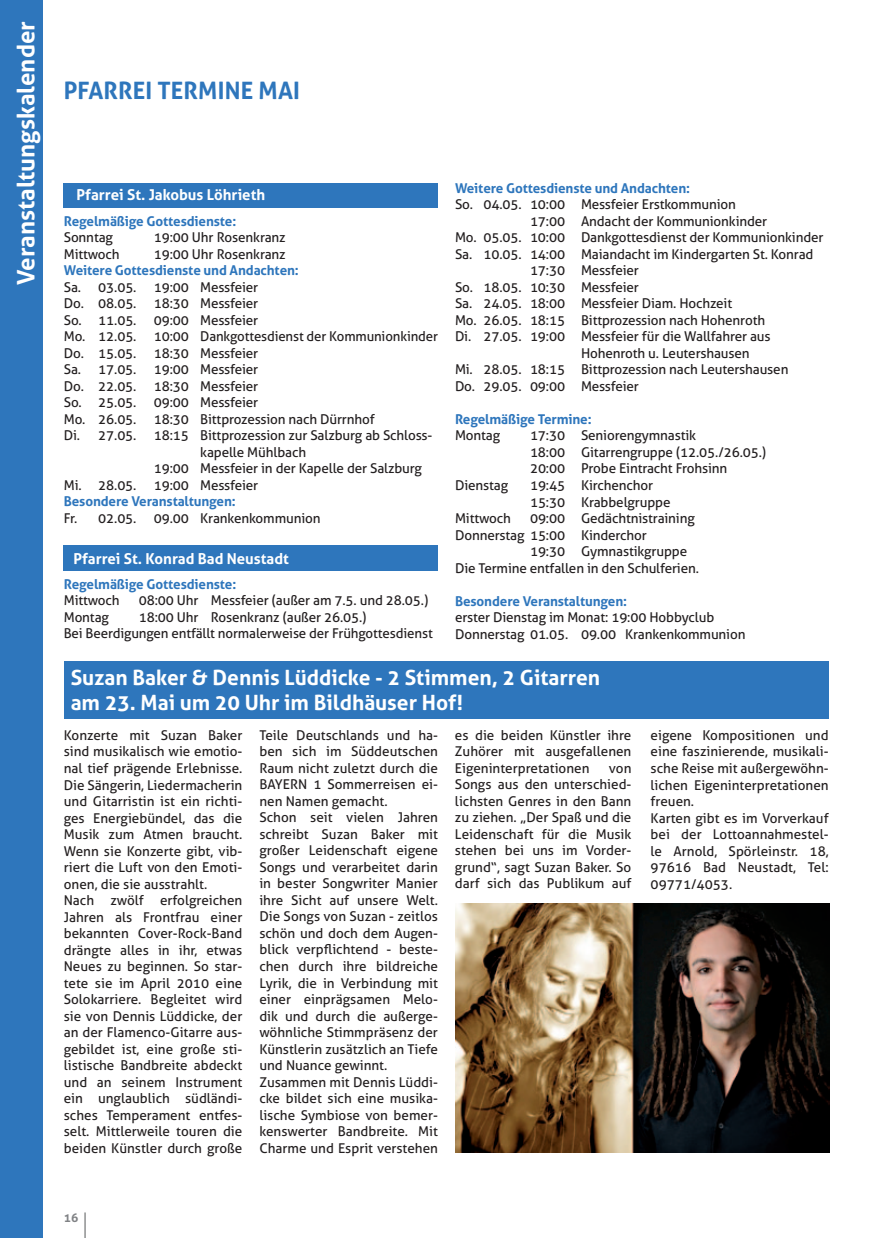
<style>
.page{position:relative;width:893px;height:1238px;background:#fff}
.page>*{position:absolute;margin:0;border:0;box-sizing:border-box;transform-origin:0 0}
.t1{font:700 24px "Aller";letter-spacing:-.01em;color:#fff}
.t2{font:700 24px "Aller";letter-spacing:.005em;color:#2e76bc}
.t3{font:700 21px/25.2px "Aller";color:#fff}
.t4{font:700 15px "Aller";color:#fff}
.t5{font:13.5px/16.5px "Aller";color:#231f20}
.t6{font:700 13.5px "Aller";letter-spacing:-.01em;color:#2e76bc}
.t7{font:700 12px "Aller";color:#808285}
</style>
<div class="page">
<svg style="left:85px;top:1212px;width:1px;height:25px"></svg>
<div style="left:0;top:0;width:43px;height:1237px;background:#2e76bc"></div>
<div style="left:64px;top:183px;width:374px;height:25px;background:#2e76bc"></div>
<div style="left:64px;top:545px;width:374px;height:26px;background:#2e76bc"></div>
<div style="left:64px;top:661px;width:765px;height:58px;background:#2e76bc"></div>
<img style="left:455px;top:903px;width:374px;height:249px">
<h1 class="t1" style="left:11px;top:285px;width:265px;rotate:-90deg">Veranstaltungskalender</h1>
<h1 class="t2" style="left:64px;top:76px;width:238px">pfarrei termine mai</h1>
<p class="t6" style="left:455px;top:180px;width:237px">Weitere Gottesdienste und Andachten:</p>
<p class="t5" style="left:455px;top:196px;width:282px">So. 04.05. 10:00 Messfeier Erstkommunion</p>
<p class="t5" style="left:530px;top:213px;width:239px">17:00 Andacht der Kommunionkinder</p>
<p class="t5" style="left:455px;top:229px;width:370px">Mo. 05.05. 10:00 Dankgottesdienst der Kommunionkinder</p>
<p class="t5" style="left:455px;top:246px;width:360px">Sa. 10.05. 14:00 Maiandacht im Kindergarten St. Konrad</p>
<p class="t5" style="left:530px;top:262px;width:110px">17:30 Messfeier</p>
<p class="t5" style="left:455px;top:279px;width:185px">So. 18.05. 10:30 Messfeier</p>
<p class="t5" style="left:455px;top:295px;width:279px">Sa. 24.05. 18:00 Messfeier Diam. Hochzeit</p>
<p class="t5" style="left:455px;top:312px;width:312px">Mo. 26.05. 18:15 Bittprozession nach Hohenroth</p>
<p class="t5" style="left:455px;top:328px;width:317px">Di. 27.05. 19:00 Messfeier für die Wallfahrer aus</p>
<p class="t5" style="left:581px;top:345px;width:170px">Hohenroth u. Leutershausen</p>
<p class="t5" style="left:455px;top:361px;width:335px">Mi. 28.05. 18:15 Bittprozession nach Leutershausen</p>
<p class="t5" style="left:455px;top:378px;width:185px">Do. 29.05. 09:00 Messfeier</p>
<p class="t6" style="left:455px;top:411px;width:138px">Regelmäßige Termine:</p>
<p class="t5" style="left:455px;top:427px;width:47px">Montag</p>
<p class="t5" style="left:530px;top:427px;width:238px">17:30 Seniorengymnastik<br>18:00 Gitarrengruppe (12.05./26.05.)<br>20:00 Probe Eintracht Frohsinn</p>
<p class="t5" style="left:455px;top:477px;width:55px">Dienstag</p>
<p class="t5" style="left:530px;top:477px;width:142px">19:45 Kirchenchor<br>15:30 Krabbelgruppe</p>
<p class="t5" style="left:455px;top:510px;width:57px">Mittwoch</p>
<p class="t5" style="left:530px;top:510px;width:166px">09:00 Gedächtnistraining</p>
<p class="t5" style="left:455px;top:526px;width:193px">Donnerstag 15:00 Kinderchor</p>
<p class="t5" style="left:530px;top:543px;width:159px">19:30 Gymnastikgruppe</p>
<p class="t5" style="left:455px;top:559px;width:245px">Die Termine entfallen in den Schulferien.</p>
<p class="t6" style="left:455px;top:592px;width:174px">Besondere Veranstaltungen:</p>
<p class="t5" style="left:455px;top:609px;width:292px">erster Dienstag im Monat: 19:00 Hobbyclub<br>Donnerstag 01.05. 09.00 Krankenkommunion</p>
<h2 class="t3" style="left:71px;top:665px;width:531px">Suzan Baker &amp; Dennis Lüddicke - 2 Stimmen, 2 Gitarren am 23. Mai um 20 Uhr im Bildhäuser Hof!</h2>
<p class="t5" style="left:64px;top:727px;width:180px">Konzerte mit Suzan Baker sind musikalisch wie emotio&shy;nal tief prägende Erlebnisse.<br>Die Sängerin, Liedermacherin und Gitarristin ist ein richti&shy;ges Energiebündel, das die<br>Musik zum Atmen braucht.<br>Wenn sie Konzerte gibt, vib&shy;riert die Luft von den Emoti&shy;onen, die sie ausstrahlt.<br>Nach zwölf erfolgreichen<br>Jahren als Frontfrau einer bekannten Cover-Rock-Band drängte alles in ihr, etwas<br>Neues zu beginnen. So star&shy;tete sie im April 2010 eine<br>Solokarriere. Begleitet wird sie von Dennis Lüddicke, der an der Flamenco-Gitarre aus&shy;gebildet ist, eine große sti&shy;listische Bandbreite abdeckt und an seinem Instrument ein unglaublich südländi&shy;sches Temperament entfes&shy;selt. Mittlerweile touren die beiden Künstler durch große</p>
<p class="t5" style="left:259px;top:726px;width:180px">Teile Deutschlands und ha&shy;ben sich im Süddeutschen<br>Raum nicht zuletzt durch die<br>BAYERN 1 Sommerreisen ei&shy;nen Namen gemacht.<br>Schon seit vielen Jahren schreibt Suzan Baker mit großer Leidenschaft eigene<br>Songs und verarbeitet darin in bester Songwriter Manier ihre Sicht auf unsere Welt.<br>Die Songs von Suzan - zeitlos schön und doch dem Augen&shy;blick verpflichtend - beste&shy;chen durch ihre bildreiche<br>Lyrik, die in Verbindung mit einer einprägsamen Melo&shy;dik und durch die außerge&shy;wöhnliche Stimmpräsenz der<br>Künstlerin zusätzlich an Tiefe und Nuance gewinnt.<br>Zusammen mit Dennis Lüddi&shy;cke bildet sich eine musika&shy;lische Symbiose von bemer&shy;kenswerter Bandbreite. Mit<br>Charme und Esprit verstehen</p>
<p class="t5" style="left:455px;top:726px;width:178px;text-align:justify">es die beiden Künstler ihre Zuhörer mit ausgefallenen Eigeninterpretationen</p>
<p class="t4" style="left:77px;top:185px;width:190px">Pfarrei St. Jakobus Löhrieth</p>
<p class="t6" style="left:64px;top:212px;width:174px">Regelmäßige Gottesdienste:</p>
<p class="t5" style="left:64px;top:229px;width:51px">Sonntag</p>
<p class="t5" style="left:154px;top:229px;width:133px">19:00 Uhr Rosenkranz</p>
<p class="t5" style="left:64px;top:245px;width:57px">Mittwoch</p>
<p class="t5" style="left:154px;top:245px;width:133px">19:00 Uhr Rosenkranz</p>
<p class="t6" style="left:64px;top:262px;width:237px">Weitere Gottesdienste und Andachten:</p>
<p class="t5" style="left:64px;top:278px;width:74px">Sa. 03.05.</p>
<p class="t5" style="left:154px;top:278px;width:106px">19:00 Messfeier</p>
<p class="t5" style="left:64px;top:295px;width:74px">Do. 08.05.</p>
<p class="t5" style="left:154px;top:295px;width:106px">18:30 Messfeier</p>
<p class="t5" style="left:64px;top:311px;width:74px">So. 11.05.</p>
<p class="t5" style="left:154px;top:311px;width:106px">09:00 Messfeier</p>
<p class="t5" style="left:64px;top:328px;width:74px">Mo. 12.05.</p>
<p class="t5" style="left:154px;top:328px;width:286px">10:00 Dankgottesdienst der Kommunionkinder</p>
<p class="t5" style="left:64px;top:344px;width:74px">Do. 15.05.</p>
<p class="t5" style="left:154px;top:344px;width:106px">18:30 Messfeier</p>
<p class="t5" style="left:64px;top:361px;width:74px">Sa. 17.05.</p>
<p class="t5" style="left:154px;top:361px;width:106px">19:00 Messfeier</p>
<p class="t5" style="left:64px;top:377px;width:74px">Do. 22.05.</p>
<p class="t5" style="left:154px;top:377px;width:106px">18:30 Messfeier</p>
<p class="t5" style="left:64px;top:394px;width:74px">So. 25.05.</p>
<p class="t5" style="left:154px;top:394px;width:106px">09:00 Messfeier</p>
<p class="t5" style="left:64px;top:410px;width:74px">Mo. 26.05.</p>
<p class="t5" style="left:154px;top:410px;width:222px">18:30 Bittprozession nach Dürrnhof</p>
<p class="t5" style="left:64px;top:427px;width:74px">Di. 27.05.</p>
<p class="t5" style="left:154px;top:427px;width:280px">18:15 Bittprozession zur Salzburg ab Schloss-</p>
<p class="t5" style="left:200px;top:443px;width:107px">kapelle Mühlbach</p>
<p class="t5" style="left:154px;top:460px;width:270px">19:00 Messfeier in der Kapelle der Salzburg</p>
<p class="t5" style="left:64px;top:476px;width:74px">Mi. 28.05.</p>
<p class="t5" style="left:154px;top:476px;width:106px">19:00 Messfeier</p>
<p class="t6" style="left:64px;top:493px;width:174px">Besondere Veranstaltungen:</p>
<p class="t5" style="left:64px;top:509px;width:74px">Fr. 02.05.</p>
<p class="t5" style="left:154px;top:509px;width:168px">09.00 Krankenkommunion</p>
<p class="t4" style="left:73px;top:549px;width:217px">Pfarrei St. Konrad Bad Neustadt</p>
<p class="t6" style="left:64px;top:575px;width:174px">Regelmäßige Gottesdienste:</p>
<p class="t5" style="left:64px;top:592px;width:57px">Mittwoch</p>
<p class="t5" style="left:139px;top:592px;width:291px">08:00 Uhr Messfeier (außer am 7.5. und 28.05.)</p>
<p class="t5" style="left:64px;top:608px;width:47px">Montag</p>
<p class="t5" style="left:64px;top:608px;width:371px;text-indent:75px">18:00 Uhr Rosenkranz (außer 26.05.)<br>Bei Beerdigungen entfällt normalerweise der Frühgottesdienst</p>
<p class="t5" style="left:651px;top:727px;width:180px">eigene Kompositionen und eine faszinierende, musikali&shy;sche Reise mit außergewöhn&shy;lichen Eigeninterpretationen freuen.<br>Karten gibt es im Vorverkauf bei der Lottoannahmestel&shy;le Arnold, Spörleinstr. 18,<br>97616 Bad Neustadt, Tel:<br>09771/4053.</p>
<p class="t5" style="left:455px;top:759px;width:178px;text-align:justify;text-indent:154px">von Songs aus den unterschied&shy;lichsten Genres in den Bann zu ziehen. „Der Spaß und die Leidenschaft für die Musik stehen bei uns im Vorder&shy;grund“, sagt Suzan Baker. So darf sich das Publikum auf</p>
<p class="t7" style="left:64px;top:1209px;width:16px">16</p>
</div>
